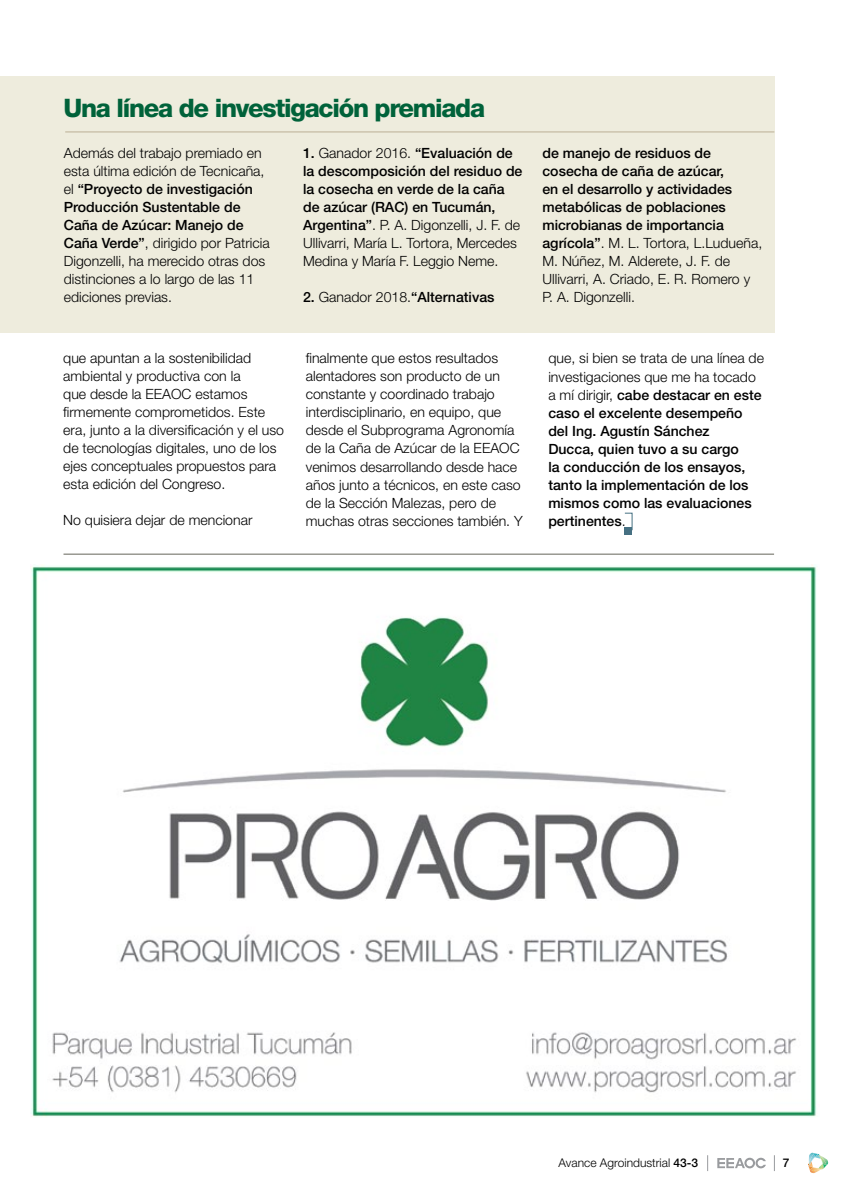
<style>
.page{position:relative;width:851px;height:1191px;background:#fff}
.page>*{position:absolute;margin:0;border:0;box-sizing:border-box;transform-origin:0 0}
.t1{font:800 25.5px "Helvetica Neue LT Std";letter-spacing:-.05em;color:#00623a}
.t2{font:300 14.1px/18px "Helvetica Neue LT Std";color:#000}
.t3{font:500 14.1px/18px "Helvetica Neue LT Std";color:#000}
.t4{font:300 12px "Helvetica Neue LT Std";color:#000}
.t5{font:500 12px "Helvetica Neue LT Std";color:#000}
.s1{font-weight:500}
.s2{font-weight:300}
</style>
<div class="page">
<svg style="left:717px;top:1157px;width:48px;height:11px"></svg>
<svg style="left:808px;top:1152px;width:20px;height:21px"></svg>
<svg style="left:707px;top:1155px;width:1px;height:16px"></svg>
<svg style="left:774px;top:1155px;width:1px;height:16px"></svg>
<div style="left:0;top:77px;width:774px;height:256px;background:#eeecdd"></div>
<img style="left:31px;top:565px;width:786px;height:552px">
<div style="left:624px;top:527px;width:8px;height:8px;background:#467082"></div>
<svg style="left:624px;top:513px;width:8px;height:14px"></svg>
<hr style="left:63px;top:553px;width:711px;height:2px;background:#989891">
<hr style="left:65px;top:131px;width:709px;height:2px;background:#ccc4ad">
<h1 class="t1" style="left:63px;top:93px;width:423px">Una línea de investigación premiada</h1>
<p class="t2" style="left:64px;top:144px;width:207px">Además del trabajo premiado en esta última edición de Tecnicaña, el <span class="s1">“Proyecto de investigación<br>Producción Sustentable de<br>Caña de Azúcar: Manejo de<br>Caña Verde”</span>, dirigido por Patricia<br>Digonzelli, ha merecido otras dos distinciones a lo largo de las 11 ediciones previas.</p>
<p class="t3" style="left:303px;top:144px;width:221px">1. <span class="s2">Ganador 2016.</span> “Evaluación de la descomposición del residuo de la cosecha en verde de la caña de azúcar (RAC) en Tucumán,<br>Argentina”<span class="s2">. P. A. Digonzelli, J. F. de<br>Ullivarri, María L. Tortora, Mercedes<br>Medina y María F. Leggio Neme.</span></p>
<p class="t3" style="left:303px;top:288px;width:193px">2. <span class="s2">Ganador 2018.</span>“Alternativas</p>
<p class="t3" style="left:542px;top:144px;width:221px">de manejo de residuos de cosecha de caña de azúcar,<br>en el desarrollo y actividades metabólicas de poblaciones microbianas de importancia agrícola”<span class="s2">. M. L. Tortora, L.Ludueña,<br>M. Núñez, M. Alderete, J. F. de<br>Ullivarri, A. Criado, E. R. Romero y<br>P. A. Digonzelli.</span></p>
<p class="t2" style="left:63px;top:349px;width:222px">que apuntan a la sostenibilidad ambiental y productiva con la<br>que desde la EEAOC estamos firmemente comprometidos. Este era, junto a la diversificación y el uso de tecnologías digitales, uno de los ejes conceptuales propuestos para esta edición del Congreso.</p>
<p class="t2" style="left:63px;top:511px;width:191px">No quisiera dejar de mencionar</p>
<p class="t2" style="left:306px;top:349px;width:218px">finalmente que estos resultados alentadores son producto de un constante y coordinado trabajo interdisciplinario, en equipo, que desde el Subprograma Agronomía de la Caña de Azúcar de la EEAOC venimos desarrollando desde hace años junto a técnicos, en este caso de la Sección Malezas, pero de muchas otras secciones también. Y</p>
<p class="t3" style="left:548px;top:349px;width:217px"><span class="s2">que, si bien se trata de una línea de investigaciones que me ha tocado a mí dirigir,</span> cabe destacar en este caso el excelente desempeño del Ing. Agustín Sánchez<br>Ducca, quien tuvo a su cargo<br>la conducción de los ensayos, tanto la implementación de los mismos como las evaluaciones pertinentes<span class="s2">.</span></p>
<p class="t4" style="left:558px;top:1155px;width:141px">Avance Agroindustrial <span class="s1">43-3</span></p>
<p class="t5" style="left:782px;top:1156px;width:8px">7</p>
</div>
